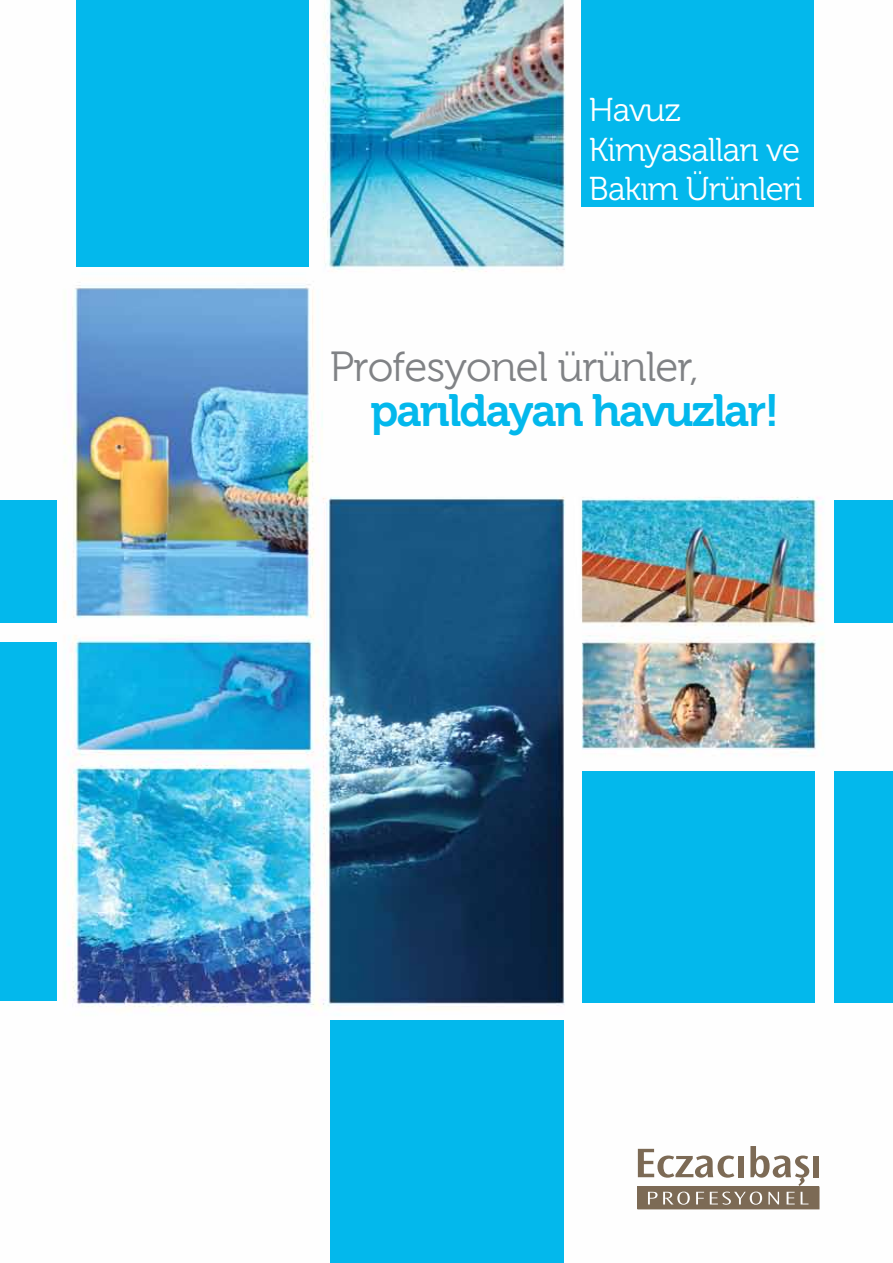
<style>
.page{position:relative;width:893px;height:1263px;background:#fff}
.page>*{position:absolute;margin:0;border:0;box-sizing:border-box;transform-origin:0 0}
.t1{font:45px "Museo 700 TR";letter-spacing:-.04em;color:#03b8ec}
.t2{font:42px "Museo 300";letter-spacing:-.02em;color:#808285}
.t3{font:33px/39.6px "Museo 300 TR";letter-spacing:-.025em;color:#fff}
</style>
<div class="page">
<img style="left:0;top:0;width:893px;height:1263px">
<div style="left:77px;top:0;width:232px;height:267px;background:#03b8ec"></div>
<div style="left:582px;top:0;width:232px;height:206px;background:#03b8ec"></div>
<div style="left:582px;top:771px;width:232px;height:231px;background:#03b8ec"></div>
<div style="left:834px;top:771px;width:59px;height:231px;background:#03b8ec"></div>
<div style="left:834px;top:500px;width:59px;height:122px;background:#03b8ec"></div>
<div style="left:330px;top:1021px;width:233px;height:242px;background:#03b8ec"></div>
<div style="left:0;top:642px;width:56px;height:359px;background:#03b8ec"></div>
<div style="left:0;top:500px;width:56px;height:122px;background:#03b8ec"></div>
<div style="left:813px;top:1156px;width:6px;height:21px;background:#7c6a55"></div>
<div style="left:638px;top:1187px;width:181px;height:22px;background:#7c6a55"></div>
<svg style="left:638px;top:1146px;width:171px;height:59px"></svg>
<p class="t3" style="left:589px;top:91px;width:215px">Havuz<br>Kimyasalları ve<br>Bakım Ürünleri</p>
<p class="t2" style="left:330px;top:344px;width:370px">Profesyonel ürünler,</p>
<h1 class="t1" style="left:370px;top:385px;width:410px">parıldayan havuzlar!</h1>
</div>
